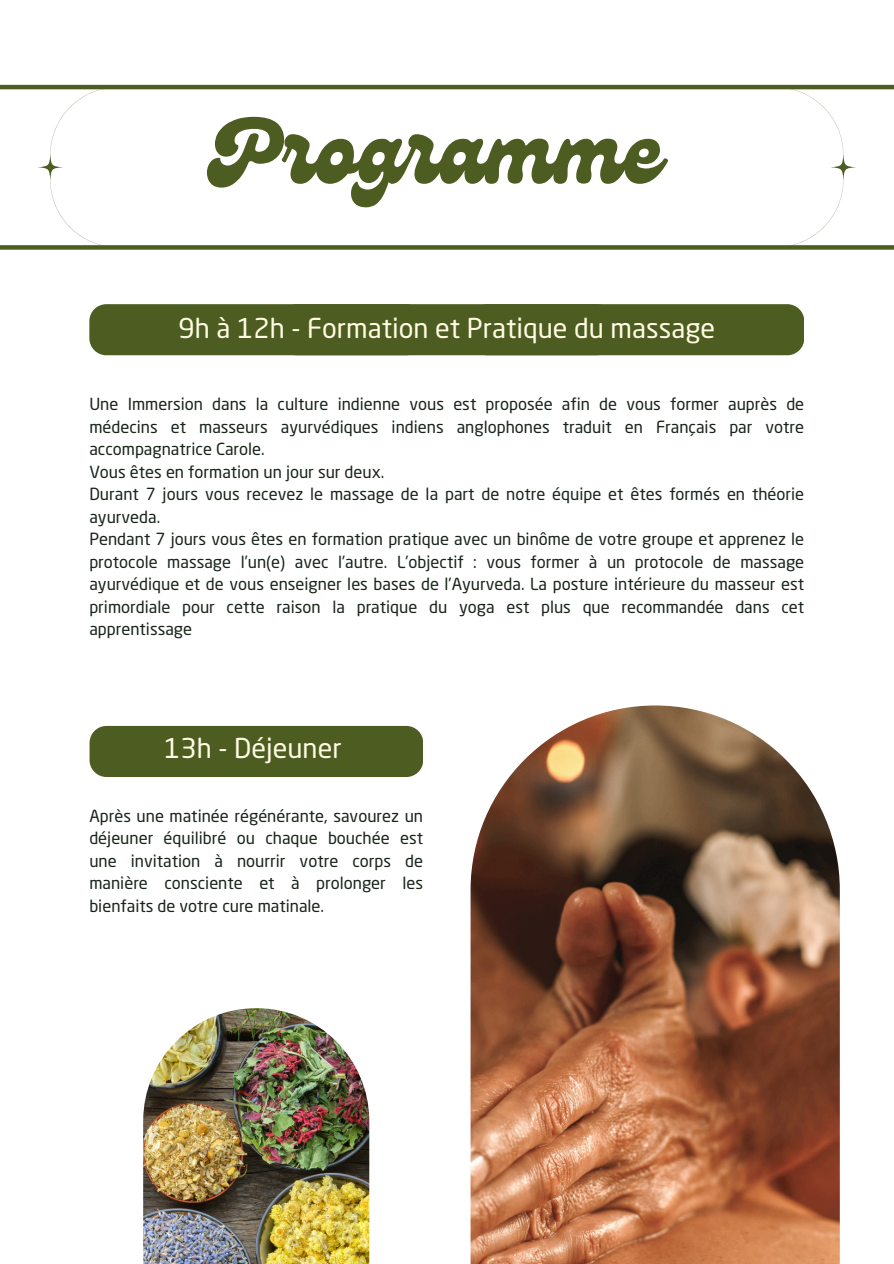
<style>
.page{position:relative;width:894px;height:1264px;background:#fff}
.page>*{position:absolute;margin:0;border:0;box-sizing:border-box;transform-origin:0 0}
.t1{font:90px "Genty";color:#4d5c21}
.t2{font:27px "Neo Sans Pro";color:#fffce3}
.t3{font:16.5px/22.5px "Neo Sans Pro";color:#182419;text-align:justify}
</style>
<div class="page">
<hr style="left:0;top:85px;width:893px;height:4px;background:#4d5c21">
<div style="left:0;top:245px;width:893px;height:5px;background:#4d5c21"></div>
<div style="left:89px;top:304px;width:333px;height:51px;background:#4d5c21;border-radius:17px"></div>
<div style="left:470px;top:304px;width:333px;height:51px;background:#4d5c21;border-radius:17px"></div>
<div style="left:280px;top:304px;width:333px;height:51px;background:#4d5c21;border-radius:17px"></div>
<svg style="left:50px;top:89px;width:68px;height:157px"></svg>
<svg style="left:37px;top:154px;width:26px;height:26px"></svg>
<svg style="left:774px;top:89px;width:69px;height:157px"></svg>
<svg style="left:830px;top:154px;width:25px;height:26px"></svg>
<img style="left:143px;top:1008px;width:226px;height:255px">
<img style="left:470px;top:705px;width:369px;height:558px">
<div style="left:89px;top:726px;width:333px;height:51px;background:#4d5c21;border-radius:17px"></div>
<p class="t1" style="left:211px;top:100px;width:451px">Programme</p>
<p class="t2" style="left:178px;top:317px;width:538px">9h à 12h - Formation et Pratique du massage</p>
<h1 class="t3" style="left:89px;top:394px;width:716px">Une Immersion dans la culture indienne vous est proposée afin de vous former auprès de médecins et masseurs ayurvédiques indiens anglophones traduit en Français par votre accompagnatrice Carole.</h1>
<p class="t3" style="left:89px;top:462px;width:296px">Vous êtes en formation un jour sur deux.</p>
<p class="t3" style="left:89px;top:484px;width:716px">Durant 7 jours vous recevez le massage de la part de notre équipe et êtes formés en théorie ayurveda.</p>
<p class="t3" style="left:89px;top:529px;width:716px">Pendant 7 jours vous êtes en formation pratique avec un binôme de votre groupe et apprenez le protocole massage l’un(e) avec l’autre. L’objectif : vous former à un protocole de massage ayurvédique et de vous enseigner les bases de l’Ayurveda. La posture intérieure du masseur est primordiale pour cette raison la pratique du yoga est plus que recommandée dans cet apprentissage</p>
<p class="t2" style="left:164px;top:737px;width:179px">13h - Déjeuner</p>
<p class="t3" style="left:89px;top:806px;width:335px">Après une matinée régénérante, savourez un déjeuner équilibré ou chaque bouchée est une invitation à nourrir votre corps de manière consciente et à prolonger les bienfaits de votre cure matinale.</p>
</div>
